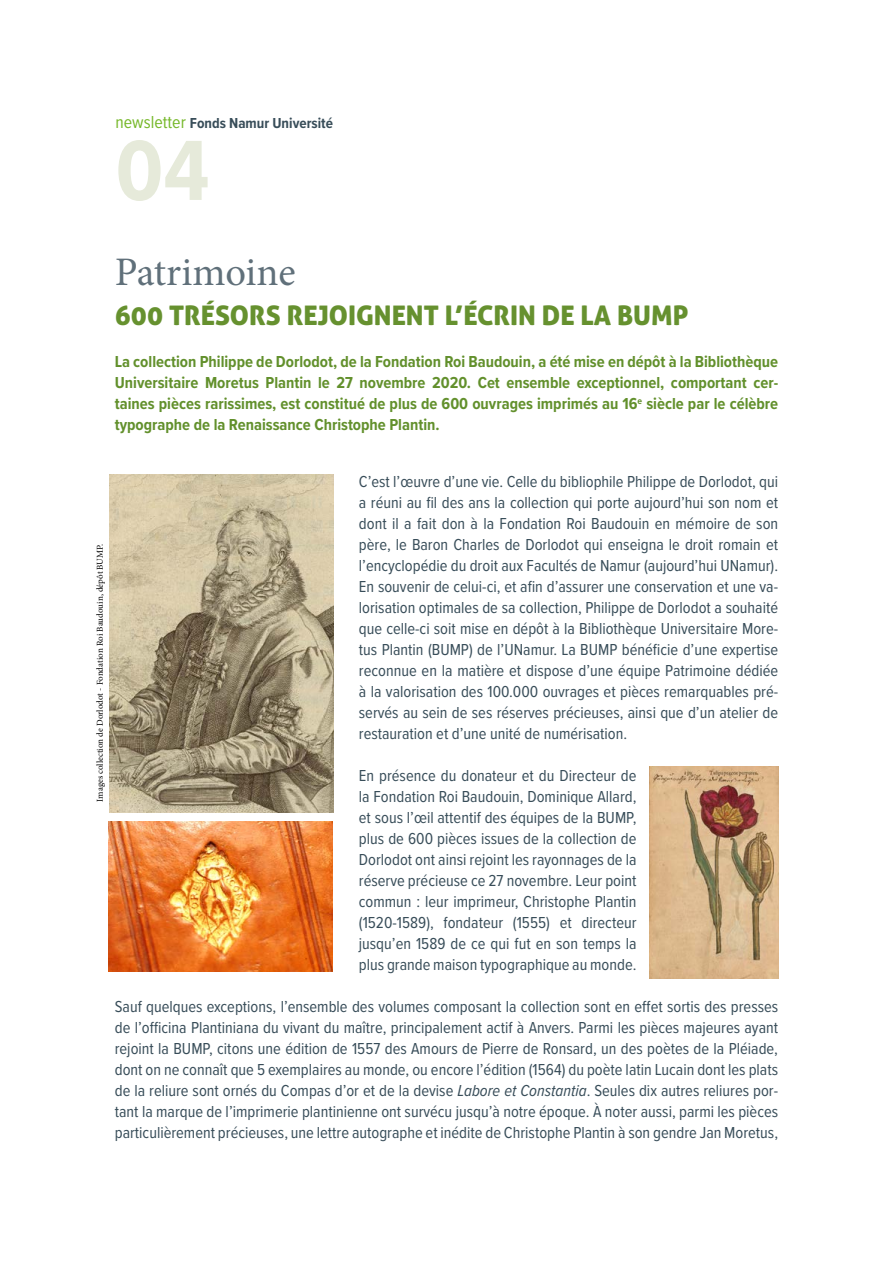
<style>
.page{position:relative;width:893px;height:1263px;background:#fff}
.page>*{position:absolute;margin:0;border:0;box-sizing:border-box;transform-origin:0 0}
.t1{font:700 88.5px "Proxima Nova Cond";color:#e6eada}
.t2{font:40.5px "Minion Pro";letter-spacing:-.005em;color:#60707a}
.t3{font:27px "Aller Display";color:#66912f}
.t4{font:16.5px/21px "Proxima Nova Cond";color:#384d59;text-align:justify}
.t5{font:700 16.5px/21px "Proxima Nova Cond";color:#62902c;text-align:justify}
.t6{font:700 15px "Proxima Nova Cond";color:#384d59}
.t7{font:9px "Minion Pro";color:#000}
.s1{font-weight:400;font-size:18px;color:#76b82a}
.s2{font-style:italic}
</style>
<div class="page">
<hr style="left:892px;top:679px;width:1px;height:584px;background:#62902c">
<img style="left:109px;top:474px;width:224px;height:339px">
<img style="left:108px;top:822px;width:225px;height:149px">
<img style="left:649px;top:766px;width:129px;height:212px">
<p class="t6" style="left:116px;top:112px;width:219px"><span class="s1">newsletter</span> Fonds Namur Université</p>
<h1 class="t1" style="left:116px;top:105px;width:95px">04</h1>
<h2 class="t2" style="left:115px;top:245px;width:182px">Patrimoine</h2>
<h3 class="t3" style="left:115px;top:298px;width:575px">600 TRÉSORS REJOIGNENT L’ÉCRIN DE LA BUMP</h3>
<p class="t5" style="left:115px;top:351px;width:665px">La collection Philippe de Dorlodot, de la Fondation Roi Baudouin, a été mise en dépôt à la Bibliothèque Universitaire Moretus Plantin le 27 novembre 2020. Cet ensemble exceptionnel, comportant cer&shy;taines pièces rarissimes, est constitué de plus de 600 ouvrages imprimés au 16<sup>e</sup> siècle par le célèbre typographe de la Renaissance Christophe Plantin.</p>
<p class="t7" style="left:94px;top:801px;width:259px;rotate:-90deg">Images collection de Dorlodot - Fondation Roi Baudouin, dépôt BUMP.</p>
<p class="t4" style="left:359px;top:470px;width:421px">C’est l’œuvre d’une vie. Celle du bibliophile Philippe de Dorlodot, qui a réuni au fil des ans la collection qui porte aujourd’hui son nom et dont il a fait don à la Fondation Roi Baudouin en mémoire de son père, le Baron Charles de Dorlodot qui enseigna le droit romain et l’encyclopédie du droit aux Facultés de Namur (aujourd’hui UNamur).<br>En souvenir de celui-ci, et afin d’assurer une conservation et une va&shy;lorisation optimales de sa collection, Philippe de Dorlodot a souhaité que celle-ci soit mise en dépôt à la Bibliothèque Universitaire More&shy;tus Plantin (BUMP) de l’UNamur. La BUMP bénéficie d’une expertise reconnue en la matière et dispose d’une équipe Patrimoine dédiée à la valorisation des 100.000 ouvrages et pièces remarquables pré&shy;servés au sein de ses réserves précieuses, ainsi que d’un atelier de restauration et d’une unité de numérisation.</p>
<p class="t4" style="left:359px;top:764px;width:279px">En présence du donateur et du Directeur de la Fondation Roi Baudouin, Dominique Allard, et sous l’œil attentif des équipes de la BUMP, plus de 600 pièces issues de la collection de Dorlodot ont ainsi rejoint les rayonnages de la réserve précieuse ce 27 novembre. Leur point commun : leur imprimeur, Christophe Plantin (1520-1589), fondateur (1555) et directeur jusqu’en 1589 de ce qui fut en son temps la plus grande maison typographique au monde.</p>
<p class="t4" style="left:115px;top:995px;width:665px">Sauf quelques exceptions, l’ensemble des volumes composant la collection sont en effet sortis des presses de l’officina Plantiniana du vivant du maître, principalement actif à Anvers. Parmi les pièces majeures ayant rejoint la BUMP, citons une édition de 1557 des Amours de Pierre de Ronsard, un des poètes de la Pléiade, dont on ne connaît que 5 exemplaires au monde, ou encore l’édition (1564) du poète latin Lucain dont les plats de la reliure sont ornés du Compas d’or et de la devise <span class="s2">Labore et Constantia</span>. Seules dix autres reliures por&shy;tant la marque de l’imprimerie plantinienne ont survécu jusqu’à notre époque. À noter aussi, parmi les pièces particulièrement précieuses, une lettre autographe et inédite de Christophe Plantin à son gendre Jan Moretus,</p>
</div>
